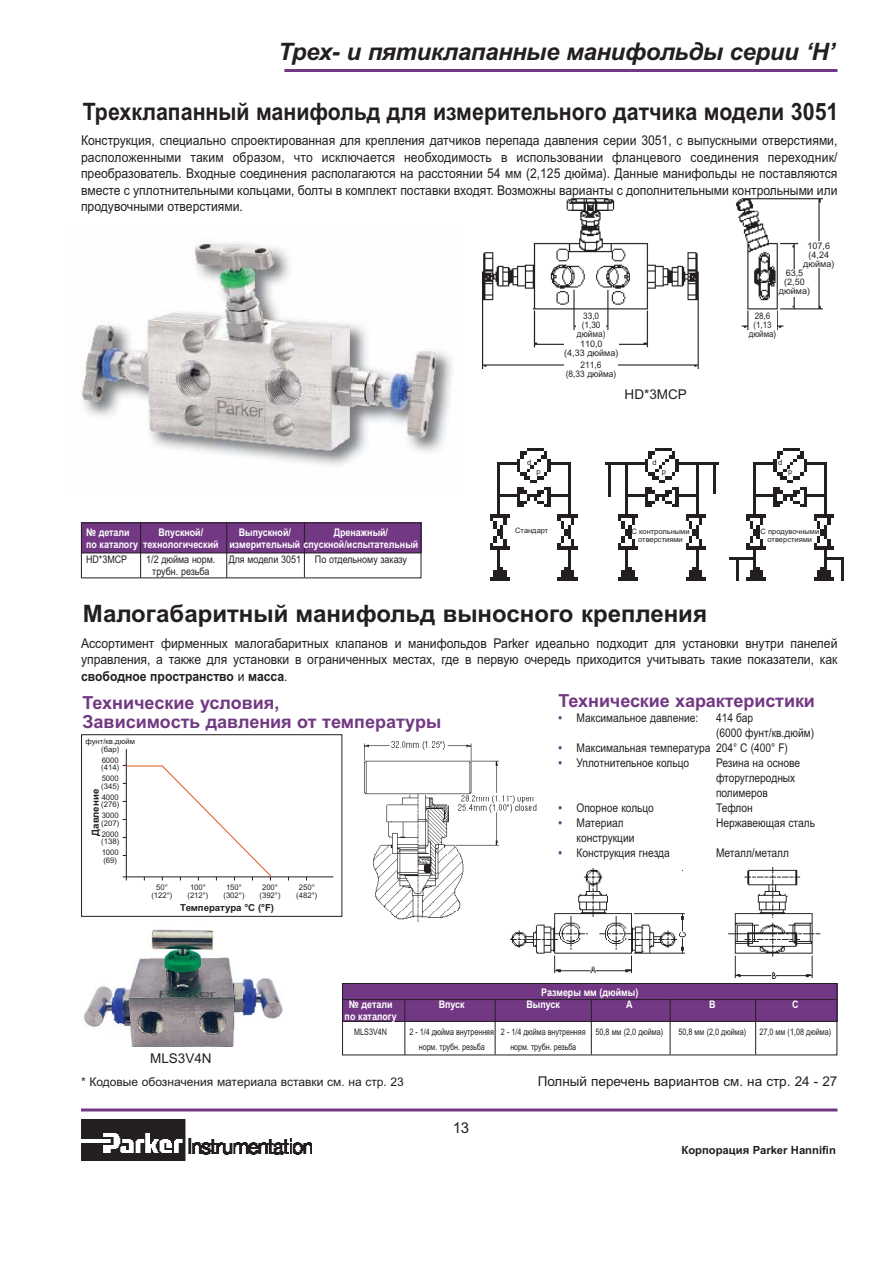
<style>
.page{position:relative;width:893px;height:1263px;background:#fff}
.page>*{position:absolute;margin:0;border:0;box-sizing:border-box;transform-origin:0 0}
.t1{font:700 24px "Arial Cyr";color:#231f20;scale:.89 1}
.t2{font:700 24px "Arial Cyr";color:#231f20}
.t3{font:24px "Arial Cyr MT Bold Inclined";letter-spacing:-.015em;color:#231f20}
.t4{font:700 18px/19.5px "Arial Cyr";letter-spacing:-.005em;color:#723883}
.t5{font:15px "Arial Cyr";color:#231f20}
.t6{font:13.5px/16.5px "Arial Cyr";color:#231f20;text-align:justify;scale:.9 1}
.t7{font:13.5px "Arial Cyr";color:#231f20}
.t8{font:12px/15px "Arial Cyr";color:#231f20;scale:.85 1}
.t9{font:12px "Arial Cyr";color:#231f20}
.t10{font:700 11.25px "Arial Cyr";color:#231f20}
.t11{font:700 10.5px/12px "Arial Cyr";color:#fff;scale:.85 1}
.t12{font:10.5px "Arial Cyr";color:#231f20;scale:.85 1}
.t13{font:700 9.6px "Arial Cyr";letter-spacing:-.005em;color:#231f20}
.t14{font:9px "Arial Cyr";color:#231f20;scale:.8 1}
.t15{font:9px/9px "Arial Cyr";color:#231f20;text-align:center}
.t16{font:9px/9px "Arial Cyr";color:#231f20;text-align:center;scale:.93 1}
.t17{font:9px/9px "Arial Cyr";color:#231f20;text-align:center;scale:.88 1}
.t18{font:9px/9px "Arial Cyr";color:#231f20;text-align:center;scale:.91 1}
.t19{font:7.65px/7.4px "Arial Cyr";color:#231f20}
.t20{font:7.5px/7.5px "Arial Cyr";color:#231f20;text-align:center}
.s1{font-weight:700}
.s2{font-weight:700;color:#723883}
</style>
<div class="page">
<img style="left:81px;top:238px;width:371px;height:228px">
<svg style="left:81px;top:1108px;width:756px;height:4px;background:#9569a1"></svg>
<img style="left:81px;top:1119px;width:230px;height:41px">
<hr style="left:284px;top:69px;width:553px;height:3px;background:#723883">
<div style="left:342px;top:983px;width:495px;height:39px;background:#723883"></div>
<hr style="left:342px;top:1021px;width:495px;height:1px;background:#231f20">
<div style="left:342px;top:983px;width:495px;height:72px;border:1px solid #231f20"></div>
<hr style="left:404px;top:1000px;width:1px;height:55px;background:#231f20">
<hr style="left:494px;top:1000px;width:1px;height:54px;background:#231f20">
<hr style="left:591px;top:1000px;width:1px;height:54px;background:#231f20">
<hr style="left:669px;top:999px;width:1px;height:55px;background:#231f20">
<hr style="left:755px;top:1000px;width:1px;height:54px;background:#231f20">
<hr style="left:342px;top:999px;width:495px;height:1px;background:#231f20">
<img style="left:84px;top:929px;width:199px;height:118px">
<img style="left:510px;top:867px;width:311px;height:113px">
<img style="left:490px;top:449px;width:353px;height:132px">
<div style="left:81px;top:734px;width:261px;height:183px;border:1px solid #231f20"></div>
<hr style="left:126px;top:749px;width:1px;height:131px;background:#231f20">
<hr style="left:123px;top:876px;width:210px;height:1px;background:#231f20">
<svg style="left:123px;top:765px;width:149px;height:115px"></svg>
<img style="left:364px;top:740px;width:172px;height:182px">
<img style="left:483px;top:198px;width:339px;height:170px">
<div style="left:778px;top:269px;width:32px;height:28px;background:#fff"></div>
<div style="left:801px;top:242px;width:35px;height:26px;background:#fff"></div>
<div style="left:564px;top:337px;width:54px;height:23px;background:#fff"></div>
<div style="left:564px;top:361px;width:54px;height:19px;background:#fff"></div>
<div style="left:748px;top:312px;width:28px;height:35px;background:#fff"></div>
<div style="left:576px;top:310px;width:29px;height:29px;background:#fff"></div>
<div style="left:81px;top:522px;width:340px;height:31px;background:#723883"></div>
<hr style="left:81px;top:553px;width:340px;height:1px;background:#231f20">
<hr style="left:140px;top:522px;width:1px;height:56px;background:#231f20">
<hr style="left:226px;top:522px;width:1px;height:56px;background:#231f20">
<hr style="left:304px;top:522px;width:1px;height:55px;background:#231f20">
<div style="left:81px;top:522px;width:340px;height:56px;border:1px solid #231f20"></div>
<h1 class="t3" style="left:279px;top:43px;width:558px">Трех- и пятиклапанные манифольды серии ‘H’</h1>
<h1 class="t1" style="left:83px;top:102px;width:850px">Трехклапанный манифольд для измерительного датчика модели 3051</h1>
<p class="t6" style="left:81px;top:133px;width:842px">Конструкция, специально спроектированная для крепления датчиков перепада давления серии 3051, с выпускными отверстиями, расположенными таким образом, что исключается необходимость в использовании фланцевого соединения переходник/ преобразователь. Входные соединения располагаются на расстоянии 54 мм (2,125 дюйма). Данные манифольды не поставляются вместе с уплотнительными кольцами, болты в комплект поставки входят. Возможны варианты с дополнительными контрольными или продувочными отверстиями.</p>
<p class="t11" style="left:86px;top:527px;width:392px;text-indent:248px">Дренажный/<br>по каталогу технологический измерительный спускной/испытательный</p>
<p class="t12" style="left:86px;top:555px;width:50px">HD*3MCP</p>
<p class="t12" style="left:146px;top:555px;width:83px">1/2 дюйма норм.</p>
<p class="t12" style="left:229px;top:555px;width:86px">Для модели 3051</p>
<p class="t12" style="left:315px;top:555px;width:110px">По отдельному заказу</p>
<p class="t12" style="left:152px;top:567px;width:69px">трубн. резьба</p>
<p class="t11" style="left:86px;top:527px;width:53px">№ детали</p>
<p class="t11" style="left:158px;top:527px;width:54px">Впускной/</p>
<p class="t11" style="left:239px;top:527px;width:63px">Выпускной/</p>
<p class="t20" style="left:527px;top:459px;width:6px">d</p>
<p class="t20" style="left:536px;top:468px;width:6px">p</p>
<p class="t18" style="left:577px;top:312px;width:33px">33,0 (1,30 дюйма)</p>
<p class="t15" style="left:564px;top:340px;width:56px">110,0<br>(4,33 дюйма)</p>
<p class="t16" style="left:566px;top:362px;width:56px">211,6<br>(8,33 дюйма)</p>
<p class="t7" style="left:624px;top:389px;width:64px">HD*3MCP</p>
<p class="t20" style="left:652px;top:459px;width:6px">d</p>
<p class="t20" style="left:662px;top:468px;width:6px">p</p>
<p class="t15" style="left:803px;top:242px;width:33px">107,6 (4,24 дюйма)</p>
<p class="t15" style="left:779px;top:269px;width:33px">63,5 (2,50 дюйма)</p>
<p class="t17" style="left:748px;top:312px;width:33px">28,6 (1,13 дюйма)</p>
<p class="t20" style="left:778px;top:459px;width:6px">d</p>
<p class="t20" style="left:788px;top:468px;width:6px">p</p>
<p class="t20" style="left:515px;top:527px;width:35px">Стандарт</p>
<p class="t20" style="left:631px;top:528px;width:60px">С контрольными отверстиями</p>
<p class="t20" style="left:760px;top:528px;width:60px">С продувочными отверстиями</p>
<h1 class="t2" style="left:83px;top:605px;width:626px">Малогабаритный манифольд выносного крепления</h1>
<p class="t6" style="left:81px;top:636px;width:842px">Ассортимент фирменных малогабаритных клапанов и манифольдов Parker идеально подходит для установки внутри панелей управления, а также для установки в ограниченных местах, где в первую очередь приходится учитывать такие показатели, как <span class="s1">свободное пространство</span> и <span class="s1">масса</span>.</p>
<h2 class="t4" style="left:82px;top:694px;width:360px">Технические условия,<br>Зависимость давления от температуры</h2>
<h2 class="t4" style="left:558px;top:693px;width:258px">Технические характеристики</h2>
<p class="t8" style="left:558px;top:712px;width:166px"><span class="s2">•</span> Максимальное давление:</p>
<p class="t8" style="left:716px;top:712px;width:117px">414 бар<br>(6000 фунт/кв.дюйм)</p>
<p class="t8" style="left:558px;top:742px;width:271px"><span class="s2">•</span> Максимальная температура 204° C (400° F)</p>
<p class="t8" style="left:558px;top:757px;width:155px"><span class="s2">•</span> Уплотнительное кольцо</p>
<p class="t8" style="left:716px;top:757px;width:100px">Резина на основе фторуглеродных полимеров</p>
<p class="t8" style="left:558px;top:802px;width:114px"><span class="s2">•</span> Опорное кольцо</p>
<p class="t8" style="left:716px;top:802px;width:45px">Тефлон</p>
<p class="t8" style="left:558px;top:817px;width:78px"><span class="s2">•</span> Материал</p>
<p class="t8" style="left:716px;top:817px;width:118px">Нержавеющая сталь</p>
<p class="t8" style="left:576px;top:832px;width:70px">конструкции</p>
<p class="t8" style="left:558px;top:847px;width:132px"><span class="s2">•</span> Конструкция гнезда</p>
<p class="t8" style="left:716px;top:847px;width:87px">Металл/металл</p>
<p class="t19" style="left:85px;top:738px;width:51px;text-align:center">фунт/кв.дюйм (бар)</p>
<p class="t19" style="left:101px;top:757px;width:20px">6000 (414)</p>
<p class="t19" style="left:101px;top:776px;width:20px">5000 (345)</p>
<p class="t19" style="left:101px;top:794px;width:20px">4000 (276)</p>
<p class="t19" style="left:101px;top:813px;width:20px">3000 (207)</p>
<p class="t19" style="left:101px;top:831px;width:20px">2000 (138)</p>
<p class="t19" style="left:102px;top:850px;width:19px">1000 (69)</p>
<p class="t13" style="left:92px;top:836px;width:48px;rotate:-90deg">Давление</p>
<p class="t19" style="left:156px;top:884px;width:13px">50°</p>
<p class="t19" style="left:190px;top:884px;width:17px">100°</p>
<p class="t19" style="left:226px;top:884px;width:17px">150°</p>
<p class="t19" style="left:262px;top:884px;width:17px">200°</p>
<p class="t19" style="left:299px;top:884px;width:17px">250°</p>
<p class="t19" style="left:151px;top:892px;width:23px">(122°)</p>
<p class="t19" style="left:187px;top:892px;width:23px">(212°)</p>
<p class="t19" style="left:223px;top:892px;width:23px">(302°)</p>
<p class="t19" style="left:259px;top:892px;width:23px">(392°)</p>
<p class="t19" style="left:296px;top:892px;width:23px">(482°)</p>
<p class="t13" style="left:180px;top:904px;width:95px">Температура °C (°F)</p>
<p class="t7" style="left:150px;top:1054px;width:63px">MLS3V4N</p>
<p class="t11" style="left:541px;top:987px;width:116px">Размеры мм (дюймы)</p>
<p class="t11" style="left:349px;top:999px;width:53px">№ детали</p>
<p class="t11" style="left:439px;top:999px;width:32px">Впуск</p>
<p class="t11" style="left:526px;top:999px;width:41px">Выпуск</p>
<p class="t11" style="left:626px;top:999px;width:9px">A</p>
<p class="t11" style="left:709px;top:999px;width:9px">B</p>
<p class="t11" style="left:792px;top:999px;width:9px">C</p>
<p class="t11" style="left:344px;top:1011px;width:63px">по каталогу</p>
<p class="t14" style="left:354px;top:1028px;width:42px">MLS3V4N</p>
<p class="t14" style="left:409px;top:1028px;width:319px">2 - 1/4 дюйма внутренняя 2 - 1/4 дюйма внутренняя 50,8 мм (2,0 дюйма)</p>
<p class="t14" style="left:678px;top:1028px;width:86px">50,8 мм (2,0 дюйма)</p>
<p class="t14" style="left:759px;top:1028px;width:91px">27,0 мм (1,08 дюйма)</p>
<p class="t14" style="left:419px;top:1043px;width:84px">норм. трубн. резьба</p>
<p class="t14" style="left:510px;top:1043px;width:84px">норм. трубн. резьба</p>
<p class="t9" style="left:81px;top:1078px;width:324px">* Кодовые обозначения материала вставки см. на стр. 23</p>
<p class="t7" style="left:537px;top:1077px;width:301px">Полный перечень вариантов см. на стр. 24 - 27</p>
<p class="t5" style="left:453px;top:1122px;width:18px">13</p>
<p class="t10" style="left:681px;top:1146px;width:156px">Корпорация Рarker Hannifin</p>
</div>
